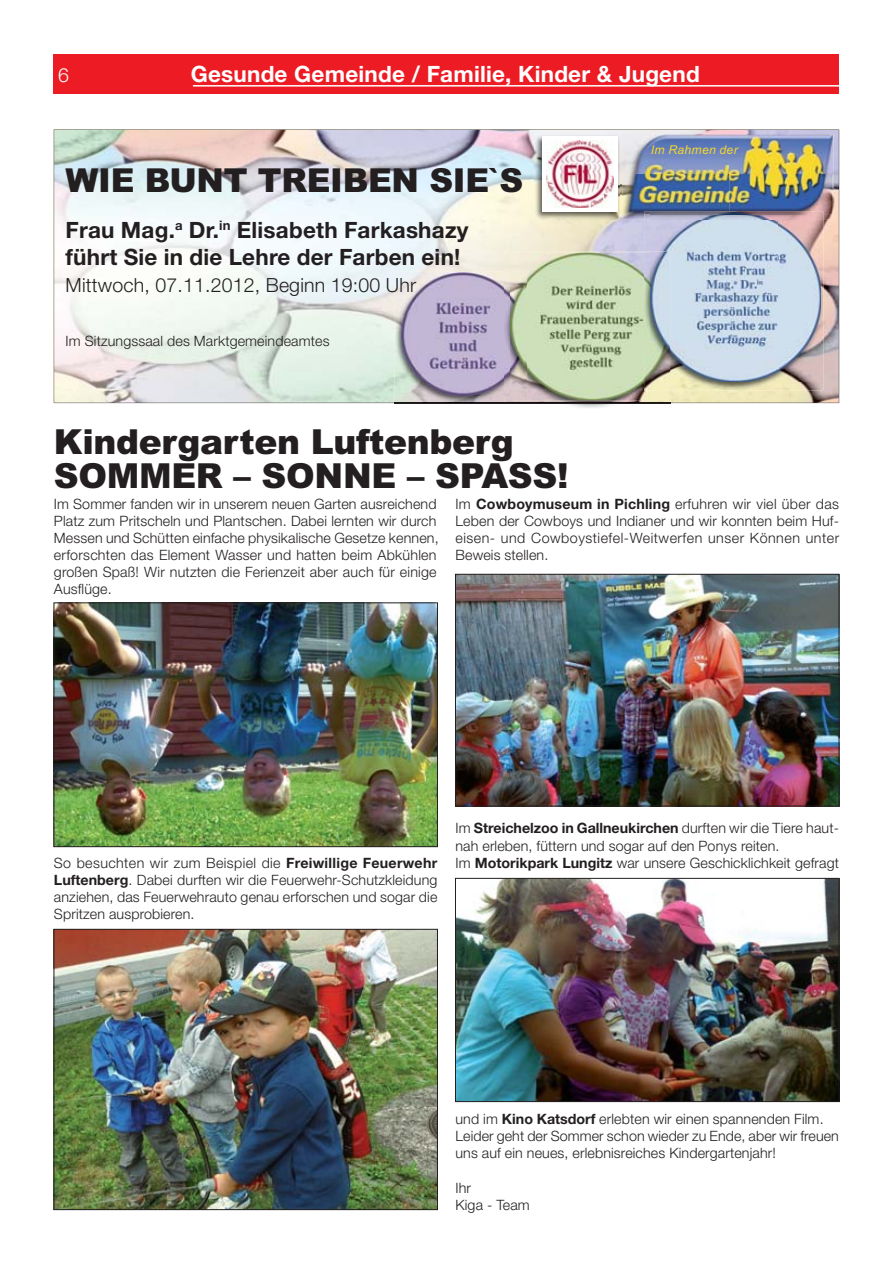
<style>
.page{position:relative;width:893px;height:1263px;background:#fff}
.page>*{position:absolute;margin:0;border:0;box-sizing:border-box;transform-origin:0 0}
.t1{font:900 34.5px/34.5px "Arial";letter-spacing:-.01em;color:#231f20}
.t2{font:900 33px "Arial";letter-spacing:-.01em;color:#231f20}
.t3{font:700 22.5px/27px "Helvetica Neue LT Std";letter-spacing:.01em;color:#231f20}
.t4{font:700 22.5px "Helvetica Neue LT Std";letter-spacing:.01em;color:#fff}
.t5{font:300 19.5px "Helvetica Neue LT Std";letter-spacing:.01em;color:#231f20}
.t6{font:300 19.5px "Helvetica Neue LT Std";color:#fff}
.t7{font:300 14.25px/17.1px "Helvetica Neue LT Std";letter-spacing:.01em;color:#231f20}
.t8{font:italic 12.15px "Arial";letter-spacing:.02em;color:#f5d82d}
.s1{font-weight:700}
</style>
<div class="page">
<svg style="left:54px;top:130px;width:785px;height:273px"></svg>
<img style="left:395px;top:271px;width:109px;height:133px">
<img style="left:401px;top:272px;width:103px;height:124px">
<img style="left:504px;top:251px;width:166px;height:157px">
<img style="left:527px;top:403px;width:143px;height:1px">
<img style="left:504px;top:396px;width:23px;height:7px">
<svg style="left:504px;top:403px;width:23px;height:1px"></svg>
<img style="left:511px;top:252px;width:133px;height:50px">
<img style="left:527px;top:302px;width:117px;height:49px">
<img style="left:527px;top:351px;width:141px;height:49px">
<img style="left:511px;top:271px;width:16px;height:129px">
<div style="left:54px;top:54px;width:785px;height:40px;background:#ed1c24"></div>
<hr style="left:193px;top:85px;width:646px;height:2px;background:#fff">
<img style="left:644px;top:219px;width:179px;height:171px">
<img style="left:644px;top:252px;width:24px;height:138px">
<img style="left:651px;top:219px;width:127px;height:122px">
<img style="left:778px;top:219px;width:43px;height:163px">
<img style="left:670px;top:341px;width:108px;height:41px">
<img style="left:651px;top:251px;width:19px;height:131px">
<img style="left:651px;top:252px;width:17px;height:130px">
<img style="left:622px;top:134px;width:211px;height:85px">
<img style="left:651px;top:214px;width:170px;height:5px">
<img style="left:627px;top:132px;width:205px;height:82px">
<img style="left:56px;top:605px;width:380px;height:240px">
<div style="left:54px;top:603px;width:384px;height:244px;border:1px solid #231f20"></div>
<img style="left:457px;top:576px;width:380px;height:228px">
<div style="left:455px;top:574px;width:384px;height:232px;border:1px solid #231f20"></div>
<img style="left:457px;top:880px;width:380px;height:220px">
<div style="left:455px;top:878px;width:384px;height:224px;border:1px solid #231f20"></div>
<img style="left:56px;top:931px;width:380px;height:277px">
<div style="left:54px;top:929px;width:384px;height:281px;border:1px solid #231f20"></div>
<img style="left:535px;top:135px;width:85px;height:84px">
<div style="left:542px;top:136px;width:76px;height:76px;background:#fff"></div>
<img style="left:547px;top:141px;width:67px;height:66px">
<h3 class="t6" style="left:58px;top:68px;width:12px">6</h3>
<h3 class="t4" style="left:191px;top:66px;width:510px">Gesunde Gemeinde / Familie, Kinder &amp; Jugend</h3>
<h2 class="t2" style="left:66px;top:168px;width:459px">WIE BUNT TREIBEN SIE`S</h2>
<h3 class="t3" style="left:66px;top:218px;width:404px">Frau Mag.<sup>a</sup> Dr.<sup>in</sup> Elisabeth Farkashazy führt Sie in die Lehre der Farben ein!</h3>
<h3 class="t5" style="left:66px;top:278px;width:352px">Mittwoch, 07.11.2012, Beginn 19:00 Uhr</h3>
<p class="t7" style="left:66px;top:333px;width:265px">Im Sitzungssaal des Marktgemeindeamtes</p>
<h1 class="t1" style="left:54px;top:428px;width:516px">Kindergarten Luftenberg<br>SOMMER – SONNE – SPASS!</h1>
<p class="t8" style="left:651px;top:145px;width:88px">Im Rahmen der</p>
<p class="t7" style="left:54px;top:496px;width:384px">Im Sommer fanden wir in unserem neuen Garten ausreichend<br>Platz zum Pritscheln und Plantschen. Dabei lernten wir durch</p>
<p class="t7" style="left:54px;top:547px;width:384px;text-align:justify">erforschten das Element Wasser und hatten beim Abkühlen großen Spaß! Wir nutzten die Ferienzeit aber auch für einige Ausflüge.</p>
<p class="t7" style="left:54px;top:530px;width:386px">Messen und Schütten einfache physikalische Gesetze kennen,</p>
<p class="t7" style="left:455px;top:496px;width:385px;text-align:justify">Im <span class="s1">Cowboymuseum in Pichling</span> erfuhren wir viel über das Leben der Cowboys und Indianer und wir konnten beim Huf&shy;eisen- und Cowboystiefel-Weitwerfen unser Können unter Beweis stellen.</p>
<p class="t7" style="left:54px;top:855px;width:385px;text-align:justify">So besuchten wir zum Beispiel die <span class="s1">Freiwillige Feuerwehr Luftenberg</span>. Dabei durften wir die Feuerwehr-Schutzkleidung anziehen, das Feuerwehrauto genau erforschen und sogar die Spritzen ausprobieren.</p>
<p class="t7" style="left:455px;top:821px;width:385px">Im <span class="s1">Streichelzoo in Gallneukirchen</span> durften wir die Tiere haut&shy;nah erleben, füttern und sogar auf den Ponys reiten.<br>Im <span class="s1">Motorikpark Lungitz</span> war unsere Geschicklichkeit gefragt</p>
<p class="t7" style="left:455px;top:1112px;width:385px">und im <span class="s1">Kino Katsdorf</span> erlebten wir einen spannenden Film.<br>Leider geht der Sommer schon wieder zu Ende, aber wir freuen uns auf ein neues, erlebnisreiches Kindergartenjahr!</p>
<p class="t7" style="left:455px;top:1180px;width:76px">Ihr<br>Kiga - Team</p>
</div>
